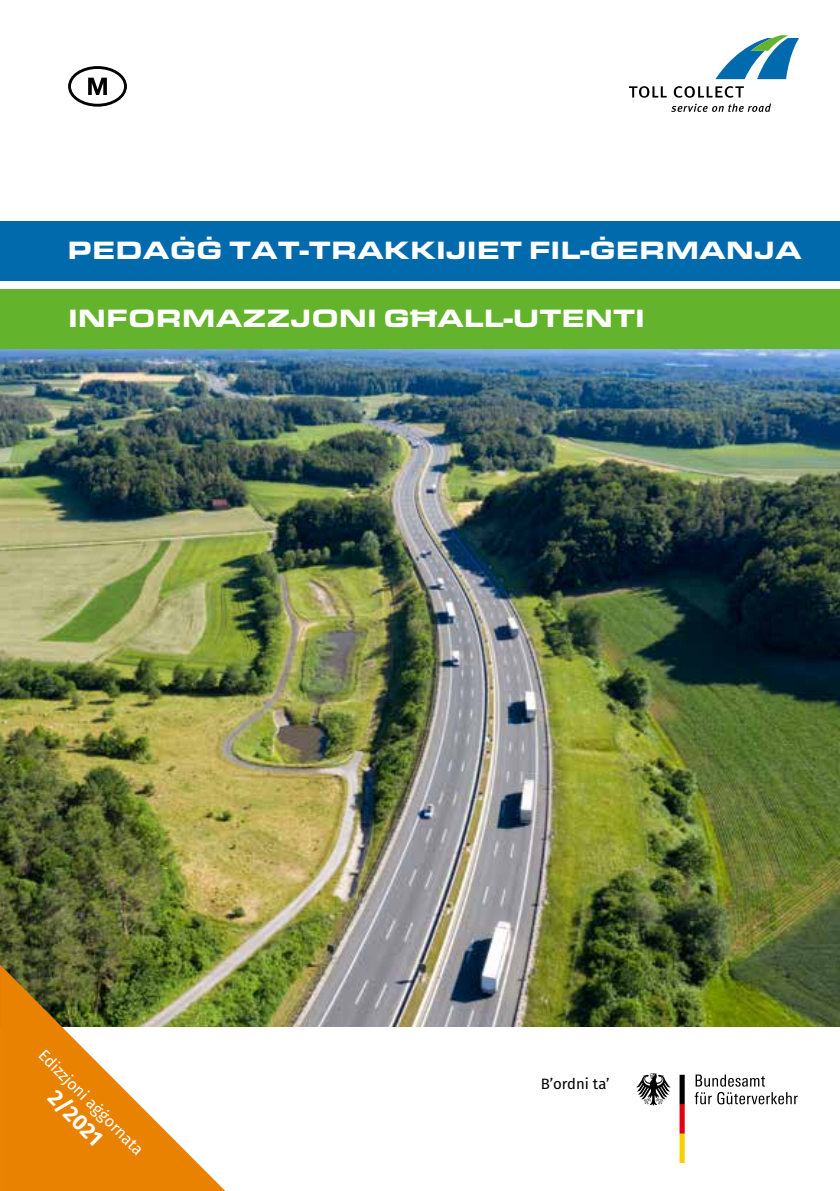
<style>
.page{position:relative;width:840px;height:1191px;background:#fff}
.page>*{position:absolute;margin:0;border:0;box-sizing:border-box;transform-origin:0 0}
.t1{font:900 26px "Eurostile OT Ext";color:#fff}
.t2{font:700 22px "Fira Sans";color:#fff}
.t3{font:16px "Fira Sans";color:#fff}
.t4{font:15px "Fira Sans";color:#000}
</style>
<div class="page">
<img style="left:0;top:348px;width:839px;height:678px">
<div style="left:0;top:221px;width:839px;height:59px;background:#006aac"></div>
<div style="left:0;top:289px;width:839px;height:59px;background:#64b32c"></div>
<svg style="left:715px;top:35px;width:83px;height:44px"></svg>
<svg style="left:629px;top:86px;width:141px;height:26px"></svg>
<svg style="left:636px;top:1073px;width:34px;height:32px"></svg>
<svg style="left:679px;top:1074px;width:5px;height:89px"></svg>
<svg style="left:695px;top:1074px;width:69px;height:12px"></svg>
<svg style="left:694px;top:1092px;width:17px;height:12px"></svg>
<svg style="left:717px;top:1092px;width:80px;height:12px"></svg>
<svg style="left:0;top:964px;width:225px;height:227px;fill:#e88204"></svg>
<p class="t1" style="left:67px;top:235px;width:735px">PEDAĠĠ TAT-TRAKKIJIET FIL-ĠERMANJA</p>
<p class="t1" style="left:68px;top:303px;width:578px">INFORMAZZJONI GĦALL-UTENTI</p>
<p class="t3" style="left:50px;top:1043px;width:142px;rotate:45deg">Edizzjoni aġġornata</p>
<p class="t2" style="left:65px;top:1080px;width:71px;rotate:45deg">2/2021</p>
<p class="t4" style="left:540px;top:1072px;width:70px">B’ordni ta’</p>
</div>
